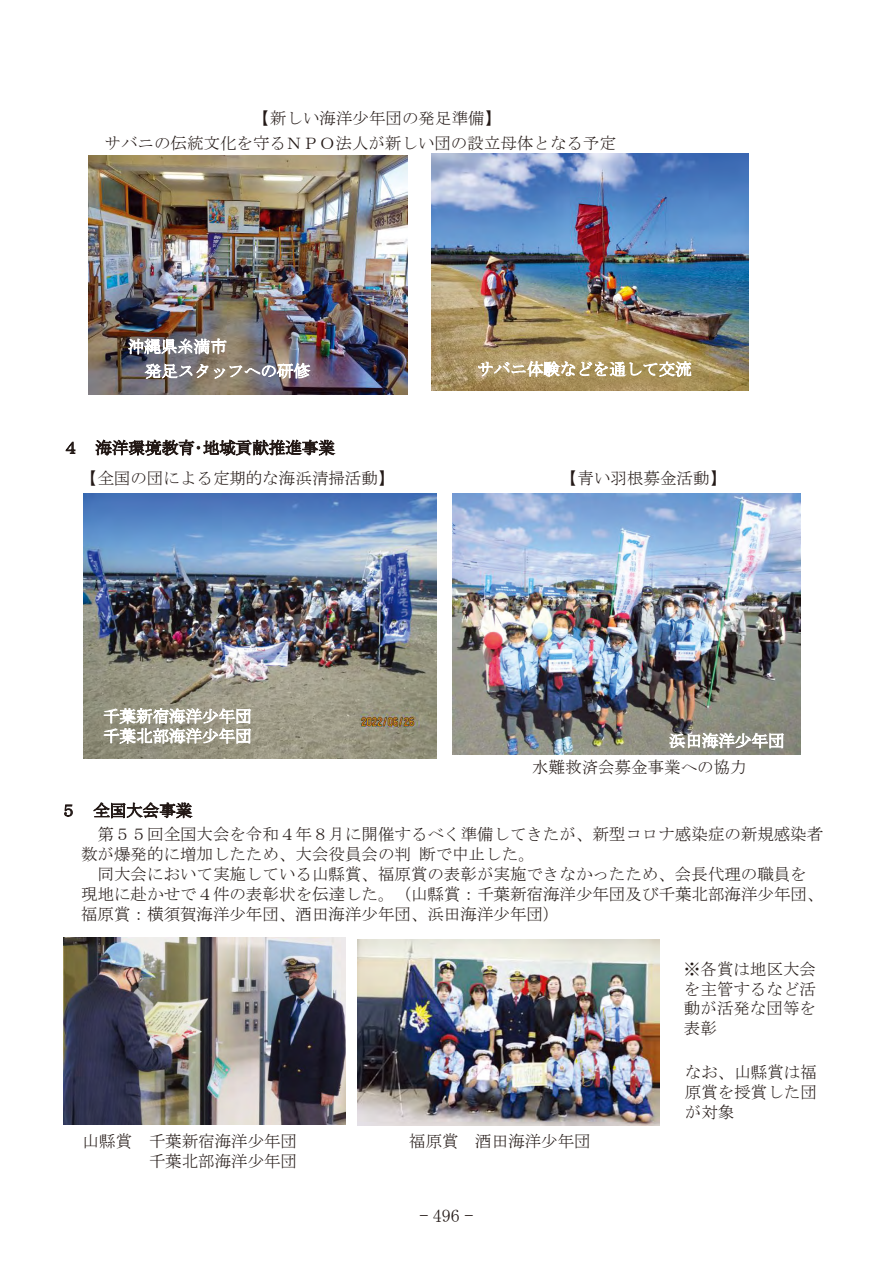
<style>
.page{position:relative;width:893px;height:1263px;background:#fff}
.page>*{position:absolute;margin:0;border:0;box-sizing:border-box;transform-origin:0 0}
.t1{font:18px "MS Mincho";color:#221815}
.t2{font:16.65px "MS Mincho";letter-spacing:-.005em;color:#231916}
.t3{font:16.65px "MS Mincho";color:#fff}
.t4{font:16.5px/19.8px "MS Mincho";color:#231916;text-align:justify}
.t5{font:16.5px/19.8px "MS Mincho";color:#fff}
</style>
<div class="page">
<img style="left:453px;top:494px;width:347px;height:260px">
<img style="left:83px;top:494px;width:353px;height:264px">
<img style="left:88px;top:155px;width:319px;height:240px">
<img style="left:432px;top:153px;width:316px;height:238px">
<img style="left:357px;top:939px;width:303px;height:187px">
<img style="left:63px;top:938px;width:282px;height:186px">
<p class="t4" style="left:253px;top:108px;width:249px">【新しい海洋少年団の発足準備】</p>
<p class="t4" style="left:105px;top:133px;width:513px">サバニの伝統文化を守るＮＰＯ法人が新しい団の設立母体となる予定</p>
<p class="t3" style="left:128px;top:338px;width:101px">沖縄県糸満市</p>
<p class="t5" style="left:145px;top:361px;width:167px">発足スタッフへの研修</p>
<p class="t5" style="left:477px;top:359px;width:216px">サバニ体験などを通して交流</p>
<p class="t4" style="left:62px;top:438px;width:274px">４ 海洋環境教育･地域貢献推進事業</p>
<p class="t4" style="left:81px;top:468px;width:315px">【全国の団による定期的な海浜清掃活動】</p>
<p class="t5" style="left:103px;top:706px;width:150px">千葉新宿海洋少年団千葉北部海洋少年団</p>
<p class="t4" style="left:60px;top:800px;width:134px">５ 全国大会事業</p>
<p class="t4" style="left:561px;top:468px;width:167px">【青い羽根募金活動】</p>
<p class="t5" style="left:669px;top:731px;width:117px">浜田海洋少年団</p>
<p class="t4" style="left:532px;top:757px;width:216px">水難救済会募金事業への協力</p>
<p class="t4" style="left:81px;top:825px;width:744px;text-indent:17px">第５５回全国大会を令和４年８月に開催するべく準備してきたが、新型コロナ感染症の新規感染者数が爆発的に増加したため、大会役員会の判断で中止した。</p>
<p class="t4" style="left:98px;top:864px;width:711px">同大会において実施している山縣賞、福原賞の表彰が実施できなかったため、会長代理の職員を</p>
<p class="t2" style="left:81px;top:885px;width:744px">現地に赴かせで４件の表彰状を伝達した。（山縣賞：千葉新宿海洋少年団及び千葉北部海洋少年団、</p>
<p class="t4" style="left:81px;top:904px;width:480px">福原賞：横須賀海洋少年団、酒田海洋少年団、浜田海洋少年団）</p>
<p class="t4" style="left:83px;top:1131px;width:216px;text-align:right">山縣賞 千葉新宿海洋少年団千葉北部海洋少年団</p>
<p class="t4" style="left:409px;top:1131px;width:183px">福原賞 酒田海洋少年団</p>
<p class="t1" style="left:419px;top:1207px;width:55px">- 496 -</p>
<p class="t4" style="left:684px;top:959px;width:134px">※各賞は地区大会を主管するなど活動が活発な団等を表彰</p>
<p class="t4" style="left:685px;top:1062px;width:134px">なお、山縣賞は福原賞を授賞した団が対象</p>
</div>
